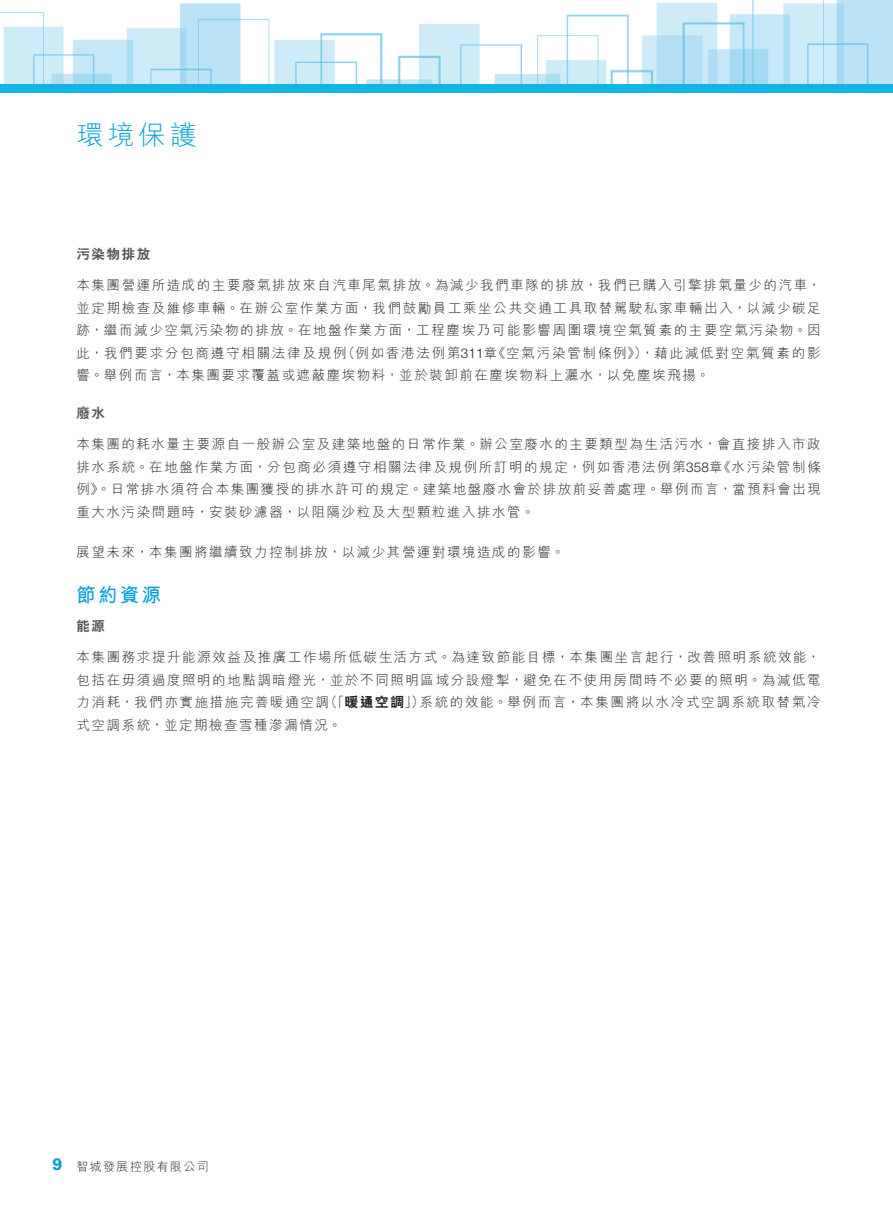
<style>
.page{position:relative;width:893px;height:1212px;background:#fff}
.page>*{position:absolute;margin:0;border:0;box-sizing:border-box;transform-origin:0 0}
.t1{font:300 27px "M Hei HK";color:#009fda}
._03_H1{font:700 19.5px "M Hei HK";color:#009fda}
._01_Body_Text{font:300 13.5px/22.5px "M Hei HK";letter-spacing:.115em;color:#231f20;text-align:justify}
._04___H2{font:800 13.5px "C Hei 2 HK";letter-spacing:.115em;color:#57585a}
.t2{font:300 12px "M Hei HK";letter-spacing:.115em;color:#231f20}
.s1{font-family:"Helvetica Neue LT Std"}
.s2{font-family:"C Hei 2 HK";font-weight:800}
.s3{font-family:"Univers LT Std";font-weight:900;font-size:16.5px;color:#009fda}
</style>
<div class="page">
<img style="left:0;top:0;width:893px;height:84px">
<div style="left:0;top:84px;width:893px;height:8px;background:#13b5e4"></div>
<h1 class="t1" style="left:77px;top:116px;width:122px">環境保護</h1>
<p class="_04___H2" style="left:77px;top:245px;width:75px">污染物排放</p>
<p class="_01_Body_Text" style="left:77px;top:273px;width:746px">本集團營運所造成的主要廢氣排放來自汽車尾氣排放。為減少我們車隊的排放，我們已購入引擎排氣量少的汽車，並定期檢查及維修車輛。在辦公室作業方面，我們鼓勵員工乘坐公共交通工具取替駕駛私家車輛出入，以減少碳足跡，繼而減少空氣污染物的排放。在地盤作業方面，工程塵埃乃可能影響周圍環境空氣質素的主要空氣污染物。因此，我們要求分包商遵守相關法律及規例（例如香港法例第<span class="s1">311</span>章《空氣污染管制條例》），藉此減低對空氣質素的影響。舉例而言，本集團要求覆蓋或遮蔽塵埃物料，並於裝卸前在塵埃物料上灑水，以免塵埃飛揚。</p>
<p class="_04___H2" style="left:77px;top:404px;width:30px">廢水</p>
<p class="_01_Body_Text" style="left:77px;top:432px;width:746px">本集團的耗水量主要源自一般辦公室及建築地盤的日常作業。辦公室廢水的主要類型為生活污水，會直接排入市政排水系統。在地盤作業方面，分包商必須遵守相關法律及規例所訂明的規定，例如香港法例第<span class="s1">358</span>章《水污染管制條例》。日常排水須符合本集團獲授的排水許可的規定。建築地盤廢水會於排放前妥善處理。舉例而言，當預料會出現重大水污染問題時，安裝砂濾器，以阻隔沙粒及大型顆粒進入排水管。</p>
<p class="_01_Body_Text" style="left:77px;top:540px;width:489px">展望未來，本集團將繼續致力控制排放，以減少其營運對環境造成的影響。</p>
<p class="_03_H1" style="left:77px;top:581px;width:86px">節約資源</p>
<p class="_04___H2" style="left:77px;top:617px;width:30px">能源</p>
<p class="_01_Body_Text" style="left:77px;top:645px;width:746px">本集團務求提升能源效益及推廣工作場所低碳生活方式。為達致節能目標，本集團坐言起行，改善照明系統效能，包括在毋須過度照明的地點調暗燈光，並於不同照明區域分設燈掣，避免在不使用房間時不必要的照明。為減低電力消耗，我們亦實施措施完善暖通空調（「<span class="s2">暖通空調</span>」）系統的效能。舉例而言，本集團將以水冷式空調系統取替氣冷式空調系統，並定期檢查雪種滲漏情況。</p>
<p class="t2" style="left:52px;top:1158px;width:158px"><span class="s3">9</span> 智城發展控股有限公司</p>
</div>
